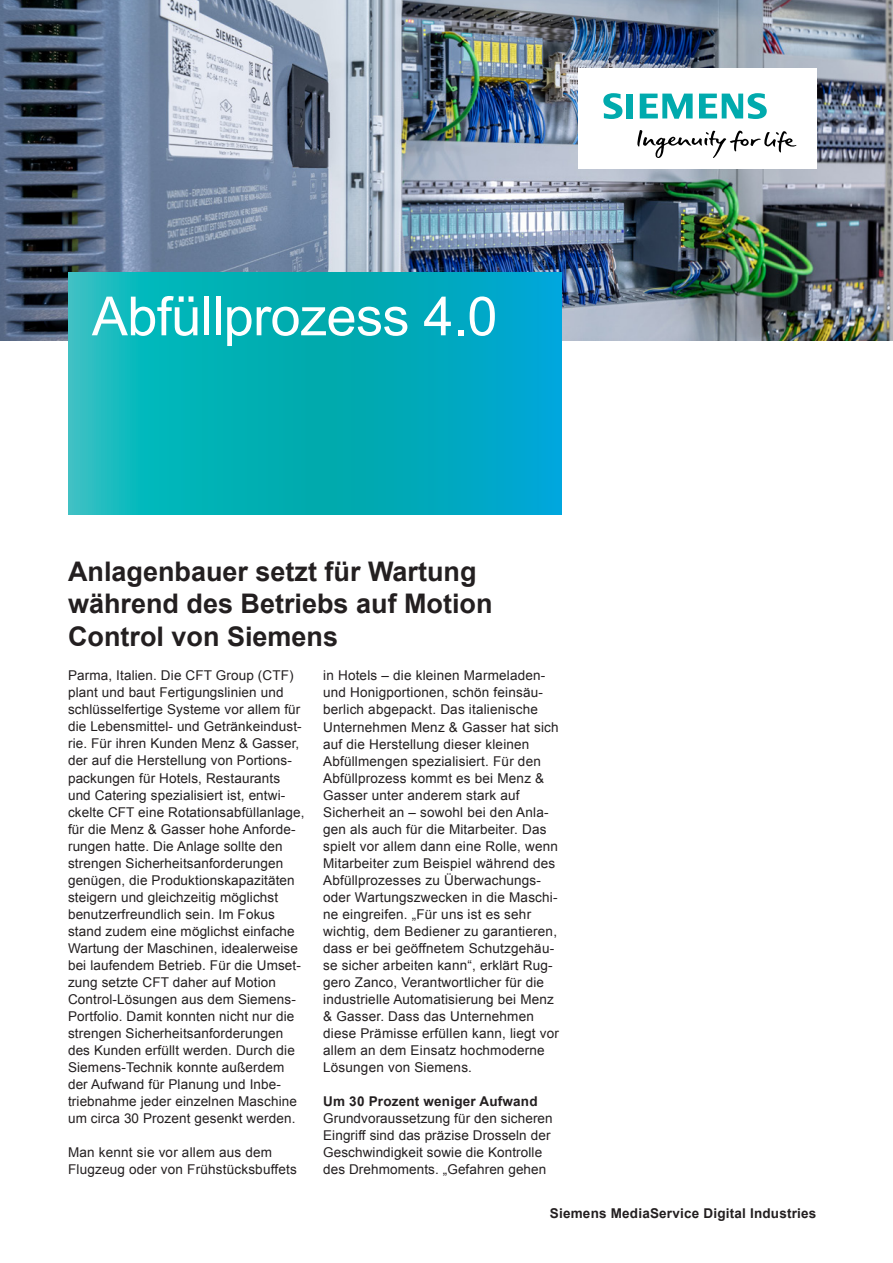
<style>
.page{position:relative;width:893px;height:1263px;background:#fff}
.page>*{position:absolute;margin:0;border:0;box-sizing:border-box;transform-origin:0 0}
.t1{font:54px "Arial";letter-spacing:-.01em;color:#fff}
.t2{font:700 27px/32.4px "Arial";color:#231f20}
.t3{font:13.5px/17px "Arial";letter-spacing:.01em;color:#231f20}
.t4{font:700 13.5px "Arial";letter-spacing:.015em;color:#231f20}
</style>
<div class="page">
<img style="left:0;top:0;width:893px;height:340px">
<svg style="left:68px;top:272px;width:493px;height:243px;background:#07afbb"></svg>
<div style="left:578px;top:68px;width:238px;height:101px;background:#fff"></div>
<svg style="left:637px;top:130px;width:159px;height:28px"></svg>
<svg style="left:603px;top:93px;width:30px;height:26px"></svg>
<svg style="left:640px;top:94px;width:53px;height:25px"></svg>
<svg style="left:699px;top:93px;width:68px;height:26px"></svg>
<h1 class="t1" style="left:92px;top:281px;width:407px">Abfüllprozess 4.0</h1>
<h2 class="t2" style="left:68px;top:556px;width:426px">Anlagenbauer setzt für Wartung während des Betriebs auf Motion<br>Control von Siemens</h2>
<p class="t3" style="left:68px;top:667px;width:238px">Parma, Italien. Die CFT Group (CTF) plant und baut Fertigungslinien und schlüsselfertige Systeme vor allem für die Lebensmittel- und Getränkeindust&shy;rie. Für ihren Kunden Menz &amp; Gasser, der auf die Herstellung von Portions&shy;packungen für Hotels, Restaurants und Catering spezialisiert ist, entwi&shy;ckelte CFT eine Rotationsabfüllanlage, für die Menz &amp; Gasser hohe Anforde&shy;rungen hatte. Die Anlage sollte den strengen Sicherheitsanforderungen genügen, die Produktionskapazitäten steigern und gleichzeitig möglichst benutzerfreundlich sein. Im Fokus stand zudem eine möglichst einfache Wartung der Maschinen, idealerweise bei laufendem Betrieb. Für die Umset&shy;zung setzte CFT daher auf Motion Control-Lösungen aus dem Siemens-Portfolio. Damit konnten nicht nur die strengen Sicherheitsanforderungen des Kunden erfüllt werden. Durch die Siemens-Technik konnte außerdem der Aufwand für Planung und Inbe&shy;triebnahme jeder einzelnen Maschine um circa 30 Prozent gesenkt werden.</p>
<p class="t3" style="left:68px;top:1144px;width:230px">Man kennt sie vor allem aus dem<br>Flugzeug oder von Frühstücksbuffets</p>
<p class="t3" style="left:323px;top:667px;width:237px">in Hotels – die kleinen Marmeladen&shy;und Honigportionen, schön feinsäu&shy;berlich abgepackt. Das italienische Unternehmen Menz &amp; Gasser hat sich auf die Herstellung dieser kleinen Abfüllmengen spezialisiert. Für den Abfüllprozess kommt es bei Menz &amp; Gasser unter anderem stark auf Sicherheit an – sowohl bei den Anla&shy;gen als auch für die Mitarbeiter. Das spielt vor allem dann eine Rolle, wenn Mitarbeiter zum Beispiel während des Abfüllprozesses zu Überwachungs&shy;oder Wartungszwecken in die Maschi&shy;ne eingreifen. „Für uns ist es sehr wichtig, dem Bediener zu garantieren, dass er bei geöffnetem Schutzgehäu&shy;se sicher arbeiten kann“, erklärt Rug&shy;gero Zanco, Verantwortlicher für die industrielle Automatisierung bei Menz &amp; Gasser. Dass das Unternehmen diese Prämisse erfüllen kann, liegt vor allem an dem Einsatz hochmoderne Lösungen von Siemens.</p>
<p class="t4" style="left:323px;top:1092px;width:216px">Um 30 Prozent weniger Aufwand</p>
<p class="t3" style="left:323px;top:1110px;width:231px">Grundvoraussetzung für den sicheren Eingriff sind das präzise Drosseln der Geschwindigkeit sowie die Kontrolle des Drehmoments. „Gefahren gehen</p>
<p class="t4" style="left:550px;top:1204px;width:268px">Siemens MediaService Digital Industries</p>
</div>
